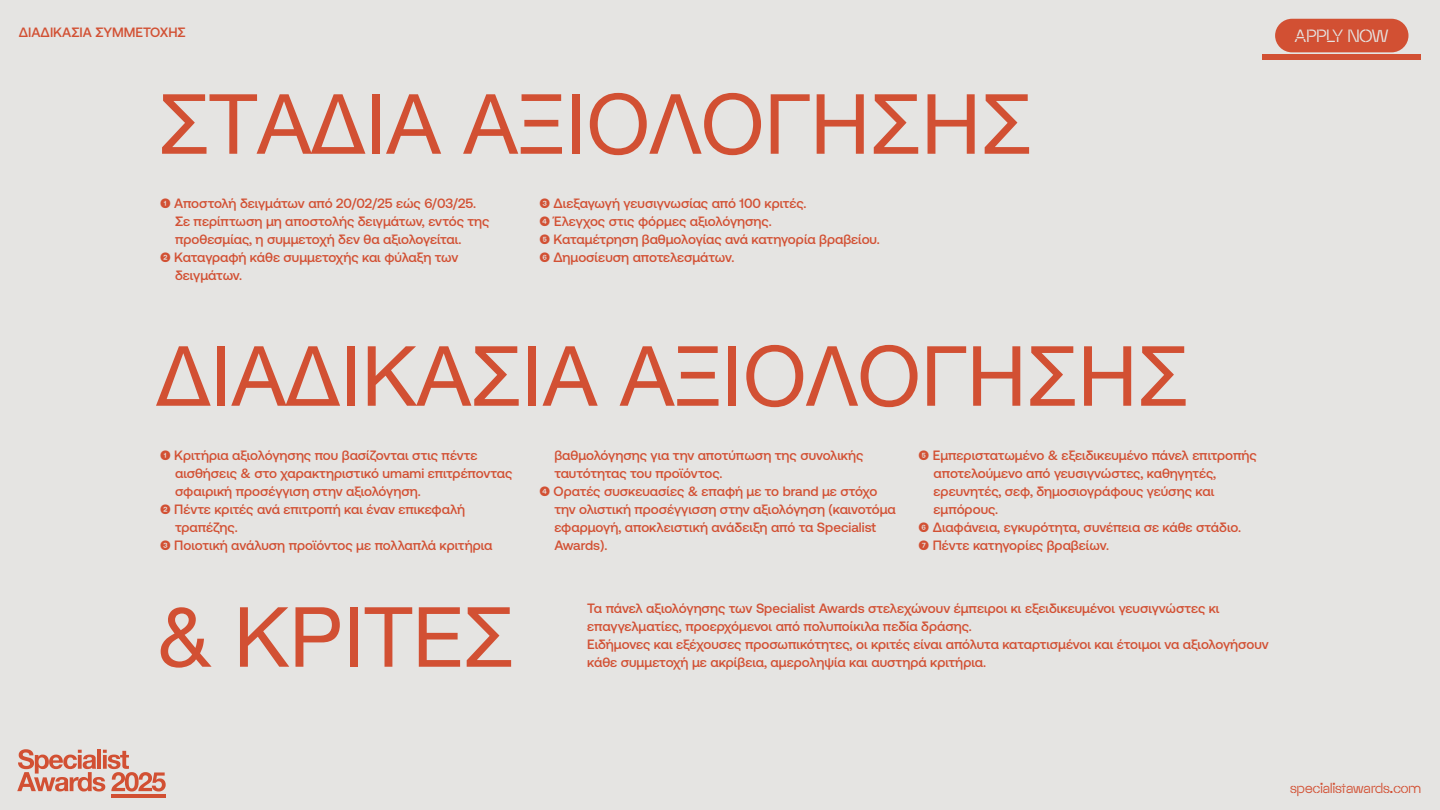
<style>
.page{position:relative;width:1440px;height:810px;background:#e5e4e2}
.page>*{position:absolute;margin:0;border:0;box-sizing:border-box;transform-origin:0 0}
.t1{font:83.25px "Helvetica Neue";color:#d25033}
.t2{font:16.5px "SM Maxeville Constructed";letter-spacing:-.005em;color:#e5e4e2}
.t3{font:500 13.5px/18px "Aeonik Pro";color:#d25033}
.t4{font:13.5px "SM Maxeville Constructed";letter-spacing:-.01em;color:#d25033}
</style>
<div class="page">
<svg style="left:17px;top:749px;width:149px;height:43px"></svg>
<hr style="left:111px;top:794px;width:55px;height:4px;background:#d25033">
<div style="left:1262px;top:54px;width:159px;height:6px;background:#d25033"></div>
<div style="left:1275px;top:19px;width:133px;height:33px;background:#d25033;border-radius:17px"></div>
<p class="t3" style="left:19px;top:23px;width:168px">ΔΙΑΔΙΚΑΣΙΑ ΣΥΜΜΕΤΟΧΗΣ</p>
<h1 class="t1" style="left:159px;top:64px;width:875px">ΣΤΑΔΙΑ ΑΞΙΟΛΟΓΗΣΗΣ</h1>
<p class="t3" style="left:160px;top:194px;width:318px">➊ Αποστολή δειγμάτων από 20/02/25 εώς 6/03/25.</p>
<p class="t3" style="left:175px;top:212px;width:316px">Σε περίπτωση μη αποστολής δειγμάτων, εντός της</p>
<p class="t3" style="left:175px;top:230px;width:288px">προθεσμίας, η συμμετοχή δεν θα αξιολογείται.</p>
<p class="t3" style="left:160px;top:248px;width:300px">➋ Καταγραφή κάθε συμμετοχής και φύλαξη των</p>
<p class="t3" style="left:175px;top:266px;width:69px">δειγμάτων.</p>
<p class="t3" style="left:539px;top:194px;width:342px">➌ Διεξαγωγή γευσιγνωσίας από 100 κριτές.<br>➍ Έλεγχος στις φόρμες αξιολόγησης.<br>➎ Καταμέτρηση βαθμολογίας ανά κατηγορία βραβείου.<br>➏ Δημοσίευση αποτελεσμάτων.</p>
<h1 class="t1" style="left:156px;top:316px;width:1034px">ΔΙΑΔΙΚΑΣΙΑ ΑΞΙΟΛΟΓΗΣΗΣ</h1>
<p class="t3" style="left:160px;top:446px;width:319px">➊ Κριτήρια αξιολόγησης που βασίζονται στις πέντε</p>
<p class="t3" style="left:175px;top:464px;width:339px">αισθήσεις &amp; στο χαρακτηριστικό umami επιτρέποντας</p>
<p class="t3" style="left:175px;top:482px;width:247px">σφαιρική προσέγγιση στην αξιολόγηση.</p>
<p class="t3" style="left:160px;top:500px;width:307px">➋ Πέντε κριτές ανά επιτροπή και έναν επικεφαλή</p>
<p class="t3" style="left:175px;top:518px;width:64px">τραπέζης.</p>
<p class="t3" style="left:160px;top:536px;width:334px">➌ Ποιοτική ανάλυση προϊόντος με πολλαπλά κριτήρια</p>
<h1 class="t1" style="left:158px;top:577px;width:358px">&amp; ΚΡΙΤΕΣ</h1>
<p class="t3" style="left:554px;top:446px;width:311px">βαθμολόγησης για την αποτύπωση της συνολικής</p>
<p class="t3" style="left:554px;top:464px;width:170px">ταυτότητας του προϊόντος.</p>
<p class="t3" style="left:539px;top:482px;width:340px">➍ Ορατές συσκευασίες &amp; επαφή με το brand με στόχο</p>
<p class="t3" style="left:554px;top:500px;width:343px">την ολιστική προσέγγισση στην αξιολόγηση (καινοτόμα</p>
<p class="t3" style="left:554px;top:518px;width:323px">εφαρμογή, αποκλειστική ανάδειξη από τα Specialist</p>
<p class="t3" style="left:554px;top:536px;width:55px">Awards).</p>
<p class="t3" style="left:919px;top:446px;width:340px">➎ Εμπεριστατωμένο &amp; εξειδικευμένο πάνελ επιτροπής</p>
<p class="t3" style="left:934px;top:464px;width:284px">αποτελούμενο από γευσιγνώστες, καθηγητές,</p>
<p class="t3" style="left:934px;top:482px;width:282px">ερευνητές, σεφ, δημοσιογράφους γεύσης και</p>
<p class="t3" style="left:934px;top:500px;width:66px">εμπόρους.</p>
<p class="t3" style="left:919px;top:518px;width:324px">➏ Διαφάνεια, εγκυρότητα, συνέπεια σε κάθε στάδιo.</p>
<p class="t3" style="left:919px;top:536px;width:192px">➐ Πέντε κατηγορίες βραβείων.</p>
<p class="t3" style="left:587px;top:599px;width:683px">Τα πάνελ αξιολόγησης των Specialist Awards στελεχώνουν έμπειροι κι εξειδικευμένοι γευσιγνώστες κι επαγγελματίες, προερχόμενοι από πολυποίκιλα πεδία δράσης.<br>Ειδήμονες και εξέχουσες προσωπικότητες, οι κριτές είναι απόλυτα καταρτισμένοι και έτοιμοι να αξιολογήσουν κάθε συμμετοχή με ακρίβεια, αμεροληψία και αυστηρά κριτήρια.</p>
<p class="t2" style="left:1295px;top:24px;width:96px">APPLY NOW</p>
<p class="t4" style="left:1290px;top:778px;width:133px">specialistawards.com</p>
</div>
